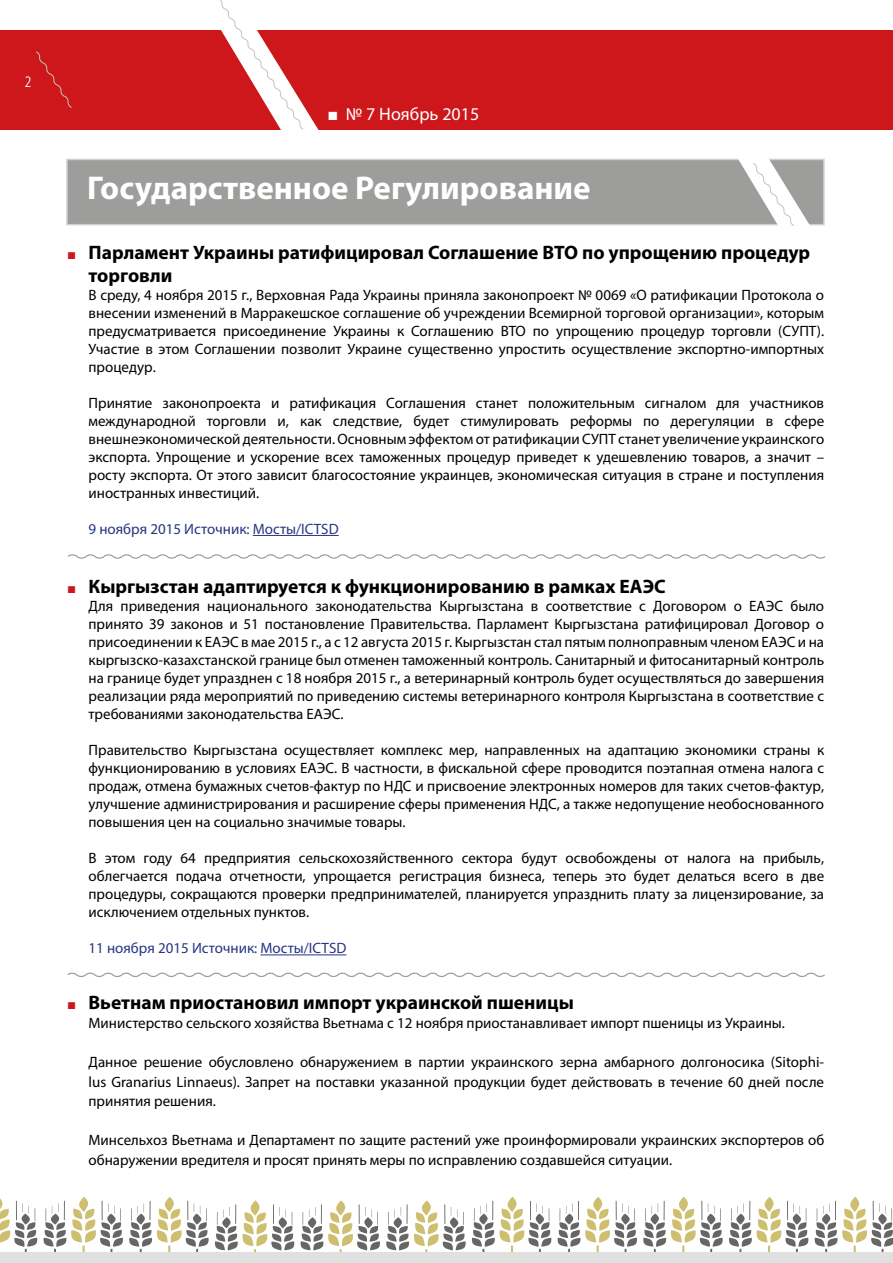
<style>
.page{position:relative;width:893px;height:1263px;background:#fff}
.page>*{position:absolute;margin:0;border:0;box-sizing:border-box;transform-origin:0 0}
.t1{font:700 33px "Myriad Pro";color:#fff}
.t2{font:700 19.5px/23.4px "Myriad Pro";color:#000}
.t3{font:18px "Myriad Pro";color:#fff}
.t4{font:15px/18px "Myriad Pro";color:#000;text-align:justify}
.t5{font:15px "Myriad Pro";color:#283583}
.t6{font:300 condensed 15px "Frutiger LT Std";color:#fff}
.s1{font-family:"Times New Roman"}
.s2{font-family:"Times New Roman";font-weight:400;font-size:15px;color:#cd171a}
</style>
<div class="page">
<div style="left:0;top:30px;width:893px;height:100px;background:#cd171a"></div>
<svg style="left:220px;top:0;width:99px;height:130px"></svg>
<svg style="left:36px;top:51px;width:36px;height:57px"></svg>
<svg style="left:0;top:1197px;width:893px;height:55px"></svg>
<div style="left:0;top:1252px;width:893px;height:11px;background:#e0e0e0"></div>
<div style="left:66px;top:159px;width:759px;height:66px;background:#9d9d9c;border:2px solid #d0d0d0"></div>
<svg style="left:735px;top:158px;width:84px;height:68px"></svg>
<hr style="left:253px;top:535px;width:86px;height:1px;background:#283583">
<hr style="left:260px;top:954px;width:86px;height:1px;background:#283583">
<svg style="left:68px;top:554px;width:757px;height:5px"></svg>
<svg style="left:67px;top:972px;width:758px;height:5px"></svg>
<p class="t6" style="left:24px;top:73px;width:9px">2</p>
<p class="t3" style="left:327px;top:103px;width:153px"><span class="s1">■</span> № 7 Ноябрь 2015</p>
<h1 class="t1" style="left:87px;top:166px;width:505px">Государственное Регулирование</h1>
<h2 class="t2" style="left:89px;top:240px;width:723px;text-indent:-21px"><span class="s2">■</span> Парламент Украины ратифицировал Соглашение ВТО по упрощению процедур торговли</h2>
<p class="t4" style="left:89px;top:286px;width:737px">В среду, 4 ноября 2015 г., Верховная Рада Украины приняла законопроект № 0069 «О ратификации Протокола о внесении изменений в Марракешское соглашение об учреждении Всемирной торговой организации», которым предусматривается присоединение Украины к Соглашению ВТО по упрощению процедур торговли (СУПТ).<br>Участие в этом Соглашении позволит Украине существенно упростить осуществление экспортно-импортных процедур.</p>
<p class="t4" style="left:89px;top:394px;width:737px">Принятие законопроекта и ратификация Соглашения станет положительным сигналом для участников международной торговли и, как следствие, будет стимулировать реформы по дерегуляции в сфере внешнеэкономической деятельности. Основным эффектом от ратификации СУПТ станет увеличение украинского экспорта. Упрощение и ускорение всех таможенных процедур приведет к удешевлению товаров, а значит – росту экспорта. От этого зависит благосостояние украинцев, экономическая ситуация в стране и поступления иностранных инвестиций.</p>
<p class="t5" style="left:89px;top:520px;width:252px">9 ноября 2015 Источник: Мосты/ICTSD</p>
<h2 class="t2" style="left:67px;top:574px;width:600px"><span class="s2">■</span> Кыргызстан адаптируется к функционированию в рамках ЕАЭС</h2>
<p class="t4" style="left:89px;top:597px;width:737px">Для приведения национального законодательства Кыргызстана в соответствие с Договором о ЕАЭС было принято 39 законов и 51 постановление Правительства. Парламент Кыргызстана ратифицировал Договор о присоединении к ЕАЭС в мае 2015 г., а с 12 августа 2015 г. Кыргызстан стал пятым полноправным членом ЕАЭС и на кыргызско-казахстанской границе был отменен таможенный контроль. Санитарный и фитосанитарный контроль на границе будет упразднен с 18 ноября 2015 г., а ветеринарный контроль будет осуществляться до завершения реализации ряда мероприятий по приведению системы ветеринарного контроля Кыргызстана в соответствие с требованиями законодательства ЕАЭС.</p>
<p class="t4" style="left:89px;top:741px;width:737px">Правительство Кыргызстана осуществляет комплекс мер, направленных на адаптацию экономики страны к функционированию в условиях ЕАЭС. В частности, в фискальной сфере проводится поэтапная отмена налога с продаж, отмена бумажных счетов-фактур по НДС и присвоение электронных номеров для таких счетов-фактур, улучшение администрирования и расширение сферы применения НДС, а также недопущение необоснованного повышения цен на социально значимые товары.</p>
<p class="t4" style="left:89px;top:849px;width:737px">В этом году 64 предприятия сельскохозяйственного сектора будут освобождены от налога на прибыль, облегчается подача отчетности, упрощается регистрация бизнеса, теперь это будет делаться всего в две процедуры, сокращаются проверки предпринимателей, планируется упразднить плату за лицензирование, за исключением отдельных пунктов.</p>
<p class="t5" style="left:89px;top:939px;width:259px">11 ноября 2015 Источник: Мосты/ICTSD</p>
<h2 class="t2" style="left:67px;top:990px;width:508px"><span class="s2">■</span> Вьетнам приостановил импорт украинской пшеницы</h2>
<p class="t4" style="left:89px;top:1014px;width:698px">Министерство сельского хозяйства Вьетнама с 12 ноября приостанавливает импорт пшеницы из Украины.</p>
<p class="t4" style="left:89px;top:1052px;width:737px;line-height:19.5px">Данное решение обусловлено обнаружением в партии украинского зерна амбарного долгоносика (Sitophi&shy;lus Granarius Linnaeus). Запрет на поставки указанной продукции будет действовать в течение 60 дней после принятия решения.</p>
<p class="t4" style="left:89px;top:1130px;width:737px;line-height:19.5px">Минсельхоз Вьетнама и Департамент по защите растений уже проинформировали украинских экспортеров об обнаружении вредителя и просят принять меры по исправлению создавшейся ситуации.</p>
</div>
